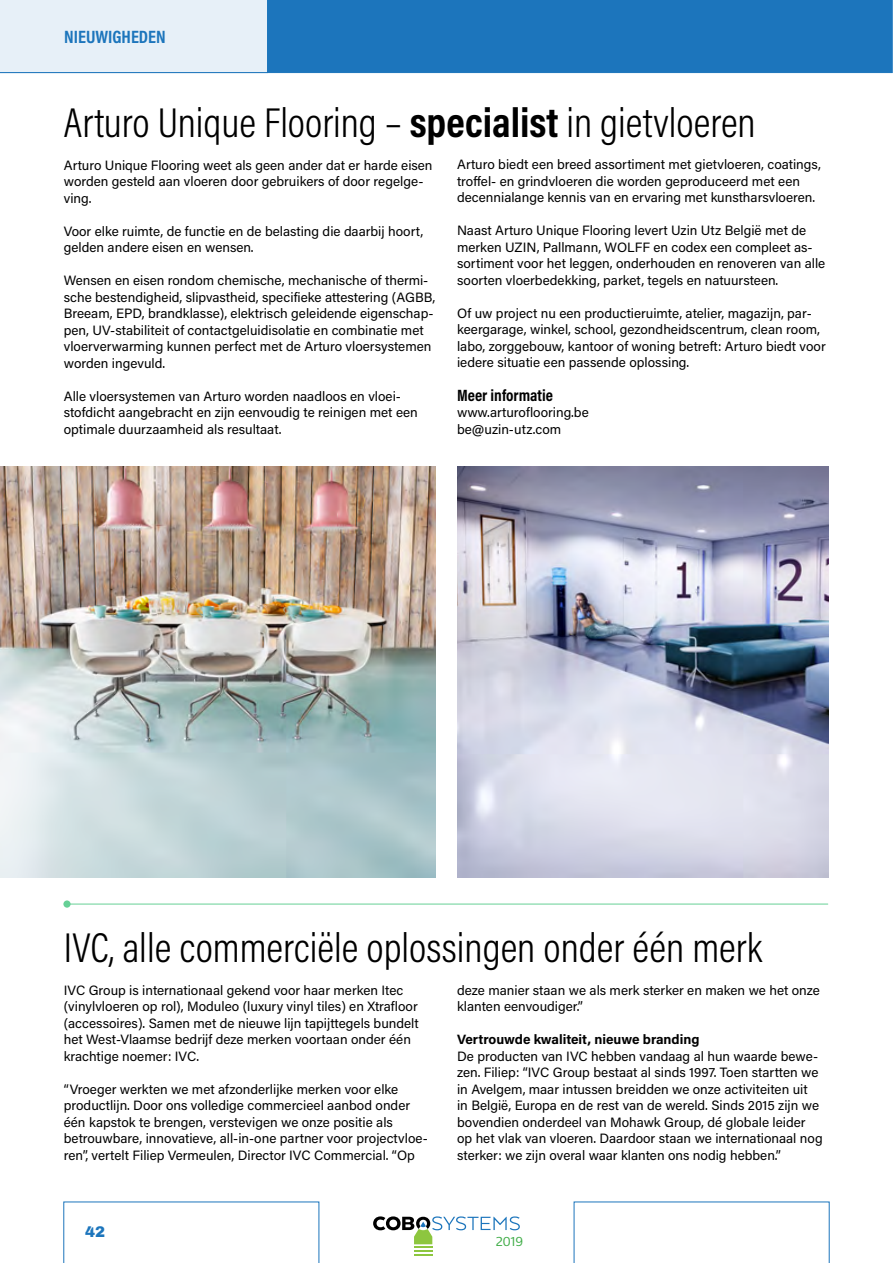
<style>
.page{position:relative;width:893px;height:1263px;background:#fff}
.page>*{position:absolute;margin:0;border:0;box-sizing:border-box;transform-origin:0 0}
.t1{font:300 42px "Acumin Pro Cond";color:#000}
.t2{font:700 18px "Acumin Pro Cond";color:#1c75bc}
.t3{font:700 16.5px "Acumin Pro Cond";color:#000}
.t4{font:900 15px "Archivo";color:#1c75bc}
.t5{font:13.5px/16.5px "Acumin Pro";color:#000}
.t6{font:700 13.5px "Acumin Pro";color:#000}
.t7{font:13.5px "Praxis Next";color:#41ad49}
.s1{font-weight:700}
</style>
<div class="page">
<div style="left:268px;top:0;width:625px;height:73px;background:#1c75bc"></div>
<svg style="left:63px;top:1201px;width:256px;height:62px"></svg>
<svg style="left:574px;top:1201px;width:256px;height:62px"></svg>
<svg style="left:373px;top:1216px;width:147px;height:40px"></svg>
<div style="left:0;top:0;width:268px;height:73px;background:#e7f0f8"></div>
<img style="left:0;top:466px;width:436px;height:412px">
<hr style="left:67px;top:904px;width:761px;height:1px;background:#66d096">
<div style="left:63px;top:900px;width:8px;height:8px;background:#66d096;border-radius:50%"></div>
<img style="left:457px;top:466px;width:371px;height:412px">
<h2 class="t2" style="left:64px;top:25px;width:103px">NIEUWIGHEDEN</h2>
<h1 class="t1" style="left:64px;top:95px;width:693px">Arturo Unique Flooring – <span class="s1">specialist</span> in gietvloeren</h1>
<p class="t5" style="left:64px;top:156px;width:370px">Arturo Unique Flooring weet als geen ander dat er harde eisen worden gesteld aan vloeren door gebruikers of door regelge&shy;ving.</p>
<p class="t5" style="left:64px;top:222px;width:361px">Voor elke ruimte, de functie en de belasting die daarbij hoort, gelden andere eisen en wensen.</p>
<p class="t5" style="left:64px;top:271px;width:373px">Wensen en eisen rondom chemische, mechanische of thermi&shy;sche bestendigheid, slipvastheid, specifieke attestering (AGBB, Breeam, EPD, brandklasse), elektrisch geleidende eigenschap&shy;pen, UV-stabiliteit of contactgeluidisolatie en combinatie met vloerverwarming kunnen perfect met de Arturo vloersystemen worden ingevuld.</p>
<p class="t5" style="left:64px;top:387px;width:356px">Alle vloersystemen van Arturo worden naadloos en vloei&shy;stofdicht aangebracht en zijn eenvoudig te reinigen met een optimale duurzaamheid als resultaat.</p>
<p class="t5" style="left:457px;top:156px;width:365px">Arturo biedt een breed assortiment met gietvloeren, coatings, troffel- en grindvloeren die worden geproduceerd met een decennialange kennis van en ervaring met kunstharsvloeren.</p>
<p class="t5" style="left:457px;top:222px;width:370px">Naast Arturo Unique Flooring levert Uzin Utz België met de merken UZIN, Pallmann, WOLFF en codex een compleet as&shy;sortiment voor het leggen, onderhouden en renoveren van alle soorten vloerbedekking, parket, tegels en natuursteen.</p>
<p class="t5" style="left:457px;top:304px;width:370px">Of uw project nu een productieruimte, atelier, magazijn, par&shy;keergarage, winkel, school, gezondheidscentrum, clean room, labo, zorggebouw, kantoor of woning betreft: Arturo biedt voor iedere situatie een passende oplossing.</p>
<p class="t3" style="left:457px;top:384px;width:97px">Meer informatie</p>
<p class="t5" style="left:457px;top:403px;width:133px">www.arturoflooring.be be@uzin-utz.com</p>
<h1 class="t1" style="left:64px;top:920px;width:700px">IVC, alle commerciële oplossingen onder één merk</h1>
<p class="t5" style="left:64px;top:981px;width:357px">IVC Group is internationaal gekend voor haar merken Itec (vinylvloeren op rol), Moduleo (luxury vinyl tiles) en Xtrafloor (accessoires). Samen met de nieuwe lijn tapijttegels bundelt het West-Vlaamse bedrijf deze merken voortaan onder één krachtige noemer: IVC.</p>
<p class="t5" style="left:64px;top:1080px;width:366px">“Vroeger werkten we met afzonderlijke merken voor elke productlijn. Door ons volledige commercieel aanbod onder één kapstok te brengen, verstevigen we onze positie als betrouwbare, innovatieve, all-in-one partner voor projectvloe&shy;ren”, vertelt Filiep Vermeulen, Director IVC Commercial. “Op</p>
<p class="t5" style="left:457px;top:981px;width:364px">deze manier staan we als merk sterker en maken we het onze klanten eenvoudiger.”</p>
<p class="t6" style="left:457px;top:1030px;width:244px">Vertrouwde kwaliteit, nieuwe branding</p>
<p class="t5" style="left:457px;top:1047px;width:367px">De producten van IVC hebben vandaag al hun waarde bewe&shy;zen. Filiep: “IVC Group bestaat al sinds 1997. Toen startten we in Avelgem, maar intussen breidden we onze activiteiten uit<br>in België, Europa en de rest van de wereld. Sinds 2015 zijn we bovendien onderdeel van Mohawk Group, dé globale leider op het vlak van vloeren. Daardoor staan we internationaal nog sterker: we zijn overal waar klanten ons nodig hebben.”</p>
<p class="t4" style="left:85px;top:1222px;width:22px">42</p>
<p class="t7" style="left:496px;top:1232px;width:29px">2019</p>
</div>
